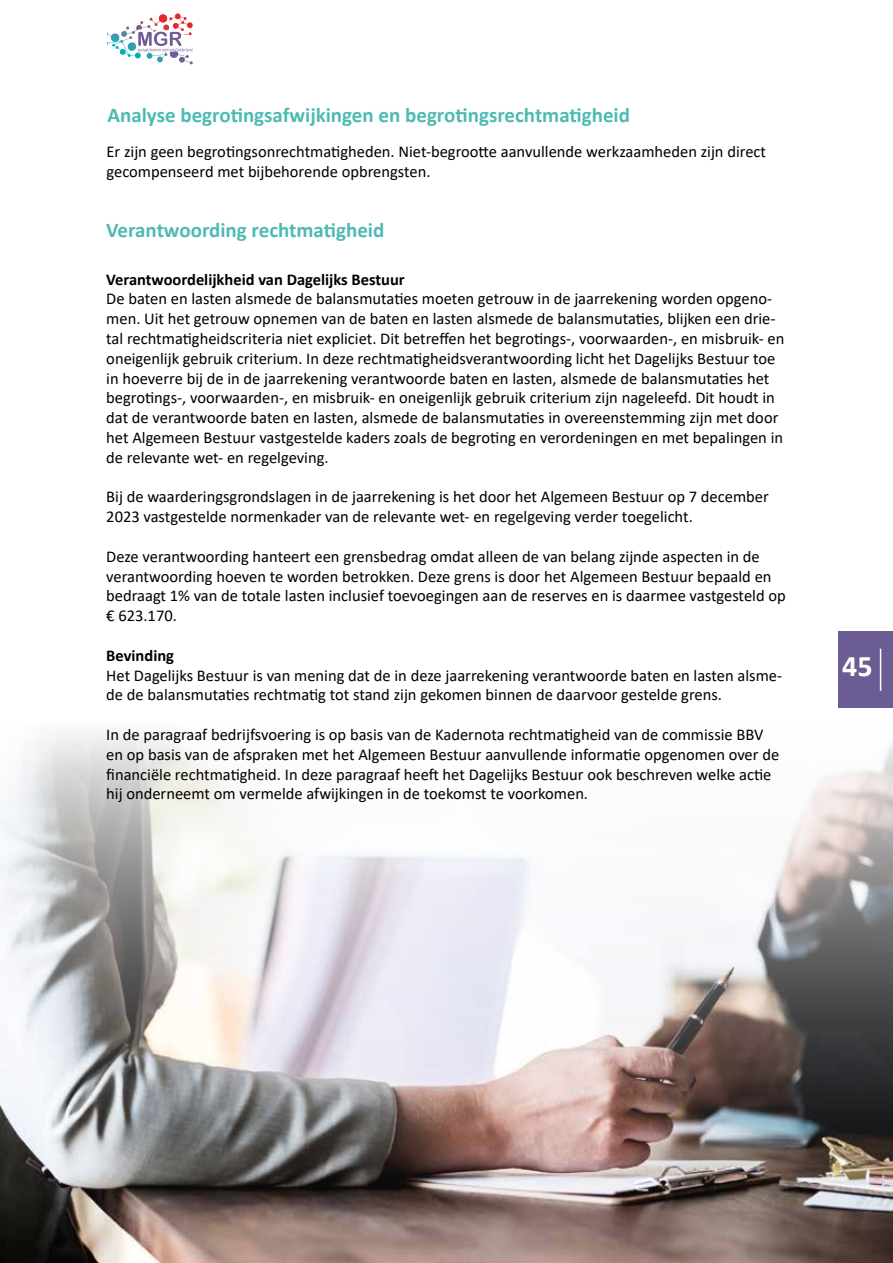
<style>
.page{position:relative;width:893px;height:1263px;background:#fff}
.page>*{position:absolute;margin:0;border:0;box-sizing:border-box;transform-origin:0 0}
.t1{font:700 30px "Calibri";color:#fff}
.t2{font:700 21px "Calibri";color:#4dbab3}
.t3{font:16.5px/19.8px "Calibri";color:#000}
.t4{font:700 16.5px "Calibri";color:#000}
</style>
<div class="page">
<svg style="left:107px;top:13px;width:86px;height:51px"></svg>
<div style="left:839px;top:631px;width:54px;height:77px;background:#6b5c93"></div>
<hr style="left:880px;top:649px;width:1px;height:42px;background:#fff">
<img style="left:0;top:732px;width:893px;height:531px">
<p class="t2" style="left:107px;top:100px;width:524px">Analyse begrotingsafwijkingen en begrotingsrechtmatigheid</p>
<p class="t3" style="left:107px;top:142px;width:661px">Er zijn geen begrotingsonrechtmatigheden. Niet-begrootte aanvullende werkzaamheden zijn direct gecompenseerd met bijbehorende opbrengsten.</p>
<p class="t2" style="left:106px;top:215px;width:280px">Verantwoording rechtmatigheid</p>
<p class="t4" style="left:106px;top:267px;width:300px">Verantwoordelijkheid van Dagelijks Bestuur</p>
<p class="t3" style="left:106px;top:289px;width:680px">De baten en lasten alsmede de balansmutaties moeten getrouw in de jaarrekening worden opgeno&shy;men. Uit het getrouw opnemen van de baten en lasten alsmede de balansmutaties, blijken een drie&shy;tal rechtmatigheidscriteria niet expliciet. Dit betreffen het begrotings-, voorwaarden-, en misbruik- en oneigenlijk gebruik criterium. In deze rechtmatigheidsverantwoording licht het Dagelijks Bestuur toe in hoeverre bij de in de jaarrekening verantwoorde baten en lasten, alsmede de balansmutaties het begrotings-, voorwaarden-, en misbruik- en oneigenlijk gebruik criterium zijn nageleefd. Dit houdt in dat de verantwoorde baten en lasten, alsmede de balansmutaties in overeenstemming zijn met door het Algemeen Bestuur vastgestelde kaders zoals de begroting en verordeningen en met bepalingen in de relevante wet- en regelgeving.</p>
<p class="t3" style="left:106px;top:487px;width:664px">Bij de waarderingsgrondslagen in de jaarrekening is het door het Algemeen Bestuur op 7 december<br>2023 vastgestelde normenkader van de relevante wet- en regelgeving verder toegelicht.</p>
<p class="t3" style="left:106px;top:546px;width:681px">Deze verantwoording hanteert een grensbedrag omdat alleen de van belang zijnde aspecten in de verantwoording hoeven te worden betrokken. Deze grens is door het Algemeen Bestuur bepaald en bedraagt 1% van de totale lasten inclusief toevoegingen aan de reserves en is daarmee vastgesteld op € 623.170.</p>
<p class="t4" style="left:106px;top:644px;width:69px">Bevinding</p>
<p class="t3" style="left:106px;top:665px;width:677px">Het Dagelijks Bestuur is van mening dat de in deze jaarrekening verantwoorde baten en lasten alsme&shy;de de balansmutaties rechtmatig tot stand zijn gekomen binnen de daarvoor gestelde grens.</p>
<p class="t3" style="left:106px;top:724px;width:674px">In de paragraaf bedrijfsvoering is op basis van de Kadernota rechtmatigheid van de commissie BBV en op basis van de afspraken met het Algemeen Bestuur aanvullende informatie opgenomen over de financiële rechtmatigheid. In deze paragraaf heeft het Dagelijks Bestuur ook beschreven welke actie hij onderneemt om vermelde afwijkingen in de toekomst te voorkomen.</p>
<h1 class="t1" style="left:842px;top:645px;width:32px">45</h1>
</div>
